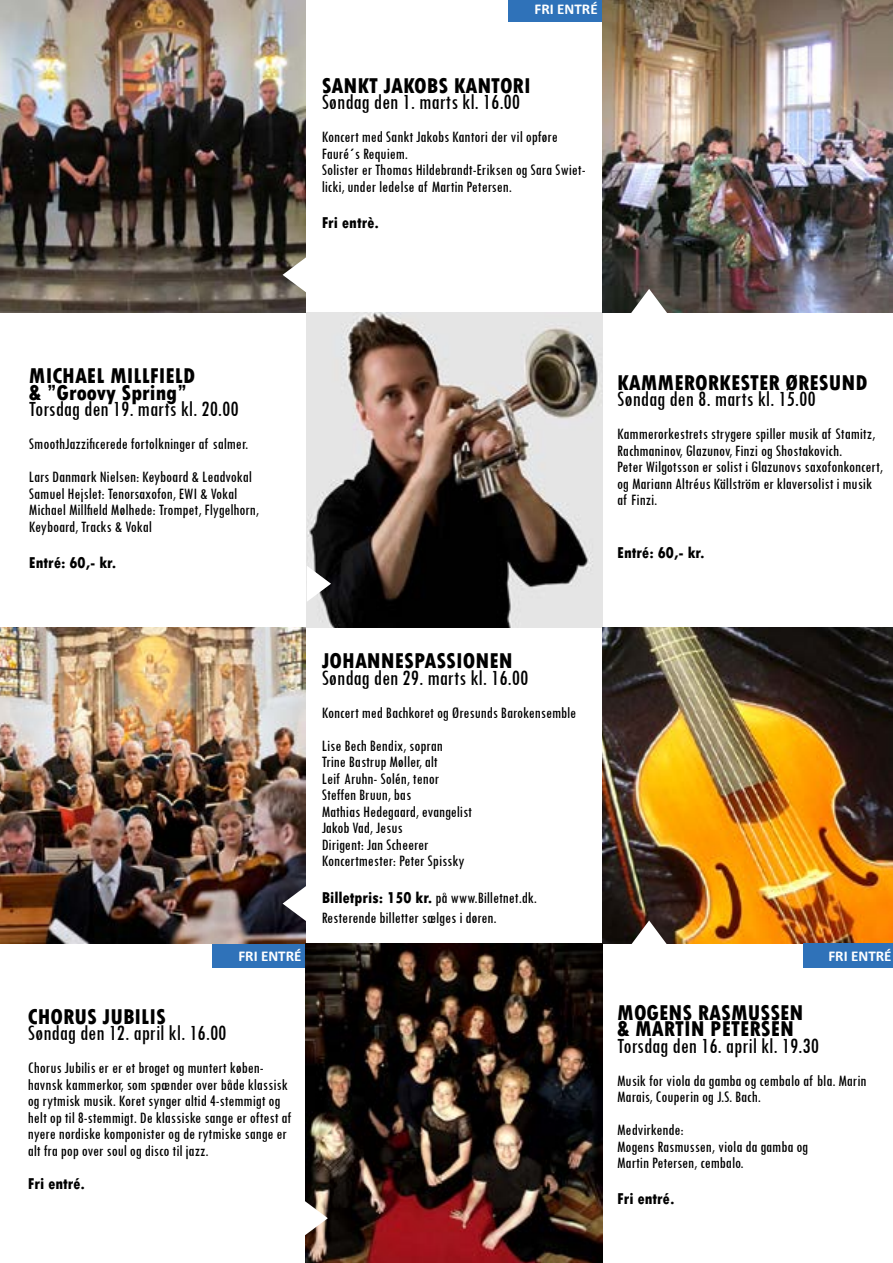
<style>
.page{position:relative;width:893px;height:1263px;background:#fff}
.page>*{position:absolute;margin:0;border:0;box-sizing:border-box;transform-origin:0 0}
.t1{font:condensed 22.5px "Tw Cen";color:#000}
.t2{font:800 condensed 22.5px/16.5px "Tw Cen";color:#000}
.t3{font:condensed 16.5px/16.5px "Tw Cen";color:#000}
.t4{font:800 condensed 16.5px "Tw Cen";color:#000}
.t5{font:700 15px "Calibri";color:#fff}
.s1{font-weight:800}
</style>
<div class="page">
<div style="left:212px;top:944px;width:95px;height:24px;background:#2f72b9"></div>
<div style="left:508px;top:0;width:95px;height:21px;background:#2f72b9"></div>
<img style="left:0;top:0;width:306px;height:312px">
<img style="left:307px;top:312px;width:295px;height:316px">
<img style="left:0;top:628px;width:305px;height:315px">
<img style="left:602px;top:628px;width:291px;height:315px">
<img style="left:306px;top:943px;width:296px;height:320px">
<img style="left:602px;top:0;width:291px;height:312px">
<svg style="left:283px;top:257px;width:23px;height:36px"></svg>
<svg style="left:283px;top:885px;width:23px;height:37px"></svg>
<svg style="left:307px;top:566px;width:24px;height:36px"></svg>
<svg style="left:305px;top:1200px;width:23px;height:36px"></svg>
<svg style="left:631px;top:289px;width:36px;height:24px"></svg>
<svg style="left:631px;top:920px;width:36px;height:24px"></svg>
<div style="left:803px;top:944px;width:90px;height:24px;background:#2f72b9"></div>
<p class="t5" style="left:535px;top:-1px;width:65px">FRI ENTRÉ</p>
<h1 class="t2" style="left:29px;top:368px;width:168px">MICHAEL MILLFIELD &amp; ”Groovy Spring”</h1>
<h1 class="t1" style="left:29px;top:395px;width:211px">Torsdag den 19. marts kl. 20.00</h1>
<p class="t3" style="left:29px;top:427px;width:224px;line-height:33px">SmoothJazzificerede fortolkninger af salmer.<br>Lars Danmark Nielsen: Keyboard &amp; Leadvokal</p>
<p class="t3" style="left:29px;top:485px;width:231px">Samuel Hejslet: Tenorsaxofon, EWI &amp; Vokal<br>Michael Millfield Mølhede: Trompet, Flygelhorn,<br>Keyboard, Tracks &amp; Vokal</p>
<p class="t4" style="left:29px;top:553px;width:89px">Entré: 60,- kr.</p>
<h1 class="t2" style="left:322px;top:77px;width:211px">SANKT JAKOBS KANTORI</h1>
<h1 class="t1" style="left:322px;top:89px;width:200px">Søndag den 1. marts kl. 16.00</h1>
<p class="t3" style="left:322px;top:129px;width:265px">Koncert med Sankt Jakobs Kantori der vil opføre Fauré´s Requiem.<br>Solister er Thomas Hildebrandt-Eriksen og Sara Swiet&shy;licki, under ledelse af Martin Petersen.</p>
<p class="t4" style="left:322px;top:213px;width:59px">Fri entrè.</p>
<h1 class="t2" style="left:322px;top:653px;width:193px">JOHANNESPASSIONEN</h1>
<h1 class="t1" style="left:322px;top:664px;width:208px">Søndag den 29. marts kl. 16.00</h1>
<p class="t3" style="left:322px;top:696px;width:256px;line-height:33px">Koncert med Bachkoret og Øresunds Barokensemble<br>Lise Bech Bendix, sopran</p>
<p class="t3" style="left:322px;top:754px;width:152px">Trine Bastrup Møller, alt<br>Leif Aruhn- Solén, tenor<br>Steffen Bruun, bas<br>Mathias Hedegaard, evangelist<br>Jakob Vad, Jesus<br>Dirigent: Jan Scheerer<br>Koncertmester: Peter Spissky</p>
<p class="t3" style="left:322px;top:887px;width:217px;line-height:19.8px"><span class="s1">Billetpris: 150 kr.</span> på www.Billetnet.dk.<br>Resterende billetter sælges i døren.</p>
<h1 class="t2" style="left:617px;top:374px;width:252px">KAMMERORKESTER ØRESUND</h1>
<h1 class="t1" style="left:617px;top:385px;width:200px">Søndag den 8. marts kl. 15.00</h1>
<p class="t3" style="left:617px;top:425px;width:267px">Kammerorkestrets strygere spiller musik af Stamitz, Rachmaninov, Glazunov, Finzi og Shostakovich.<br>Peter Wilgotsson er solist i Glazunovs saxofonkoncert, og Mariann Altréus Källström er klaversolist i musik af Finzi.</p>
<p class="t4" style="left:617px;top:543px;width:89px">Entré: 60,- kr.</p>
<p class="t5" style="left:238px;top:946px;width:65px">FRI ENTRÉ</p>
<p class="t5" style="left:828px;top:946px;width:65px">FRI ENTRÉ</p>
<h1 class="t2" style="left:28px;top:1008px;width:140px">CHORUS JUBILIS</h1>
<h1 class="t1" style="left:28px;top:1020px;width:200px">Søndag den 12. april kl. 16.00</h1>
<p class="t3" style="left:28px;top:1059px;width:265px">Chorus Jubilis er er et broget og muntert køben&shy;havnsk kammerkor, som spænder over både klassisk og rytmisk musik. Koret synger altid 4-stemmigt og helt op til 8-stemmigt. De klassiske sange er oftest af nyere nordiske komponister og de rytmiske sange er alt fra pop over soul og disco til jazz.</p>
<p class="t4" style="left:28px;top:1174px;width:59px">Fri entré.</p>
<h1 class="t2" style="left:617px;top:1004px;width:188px">MOGENS RASMUSSEN &amp; MARTIN PETERSEN</h1>
<h1 class="t1" style="left:617px;top:1032px;width:203px">Torsdag den 16. april kl. 19.30</h1>
<p class="t3" style="left:617px;top:1072px;width:251px">Musik for viola da gamba og cembalo af bla. Marin<br>Marais, Couperin og J.S. Bach.</p>
<p class="t3" style="left:617px;top:1121px;width:192px">Medvirkende:<br>Mogens Rasmussen, viola da gamba og<br>Martin Petersen, cembalo.</p>
<p class="t4" style="left:617px;top:1189px;width:59px">Fri entré.</p>
</div>
